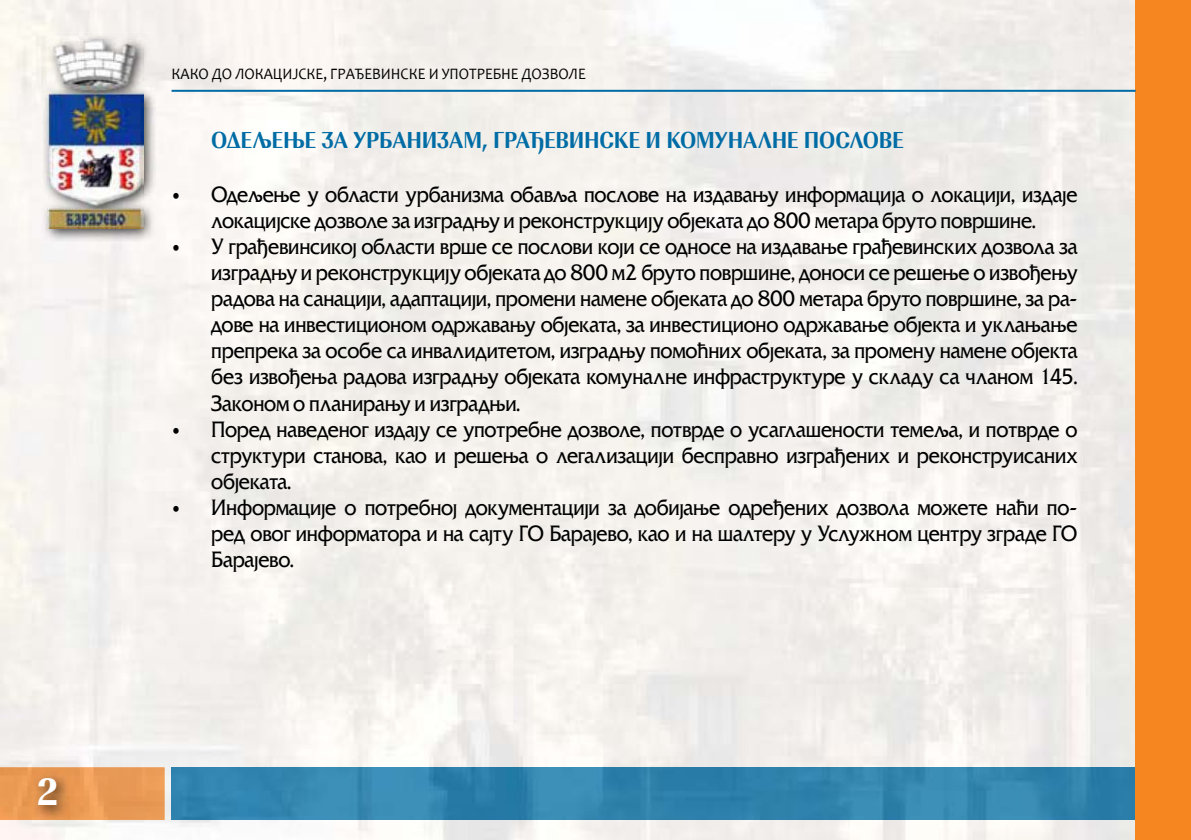
<style>
.page{position:relative;width:1191px;height:840px;background:#fff}
.page>*{position:absolute;margin:0;border:0;box-sizing:border-box;transform-origin:0 0}
.t1{font:40px "NK165";color:#fff;scale:.93 1}
.t2{font:24px "NK165";letter-spacing:-.01em;color:#006ca5;scale:.87 1}
.t3{font:22px/26px "NK106";letter-spacing:-.01em;color:#000;text-align:justify;scale:.9 1}
.t4{font:16px "Candara";color:#000;scale:.93 1}
</style>
<div class="page">
<img style="left:0;top:0;width:1135px;height:839px">
<img style="left:171px;top:767px;width:964px;height:52px">
<img style="left:0;top:767px;width:164px;height:52px">
<div style="left:1135px;top:0;width:56px;height:839px;background:#f6861f"></div>
<hr style="left:171px;top:90px;width:964px;height:2px;background:#006ca5">
<img style="left:31px;top:819px;width:39px;height:1px">
<img style="left:31px;top:771px;width:39px;height:48px">
<img style="left:41px;top:33px;width:115px;height:209px">
<img style="left:47px;top:39px;width:96px;height:190px">
<h1 class="t1" style="left:37px;top:767px;width:25px">2</h1>
<p class="t4" style="left:171px;top:64px;width:447px">КАКО ДО ЛОКАЦИЈСКЕ, ГРАЂЕВИНСКЕ И УПОТРЕБНЕ ДОЗВОЛЕ</p>
<p class="t2" style="left:211px;top:125px;width:797px">ОДЕЉЕЊЕ ЗА УРБАНИЗАМ, ГРАЂЕВИНСКЕ И КОМУНАЛНЕ ПОСЛОВЕ</p>
<p class="t3" style="left:171px;top:182px;width:1008px;text-align:center">• Одeљење у области урбанизма обавља послове на издавању информација о локацији, издаје локацијске дозволе за изградњу и реконструкцију објеката до 800 метара бруто површине.</p>
<p class="t3" style="left:211px;top:234px;width:964px;text-indent:-40px">• У грађевинсикој области врше се послови који се односе на издавање грађевинских дозвола за изградњу и реконструкцију објеката до 800 м2 бруто површине, доноси се решење о извођењу радова на санацији, адаптацији, промени намене објеката до 800 метара бруто површине, за ра&shy;дове на инвестиционом одржавању објеката, за инвестиционо одржавање објекта и уклањање препрека за особе са инвалидитетом, изградњу помоћних објеката, за промену намене објекта без извођења радова изградњу објеката комуналне инфраструктуре у складу са чланом 145.<br>Законом о планирању и изградњи.</p>
<p class="t3" style="left:211px;top:416px;width:964px;text-indent:-40px">• Поред наведеног издају се употребне дозволе, потврде о усаглашености темеља, и потврде о структури станова, као и решења о легализацији бесправно изграђених и реконструисаних објеката.</p>
<p class="t3" style="left:211px;top:494px;width:964px;text-indent:-40px">• Информације о потребној документацији за добијање одређених дозвола можете наћи по&shy;ред овог информатора и на сајту ГО Барајево, као и на шалтеру у Услужном центру зграде ГО Барајево.</p>
</div>
